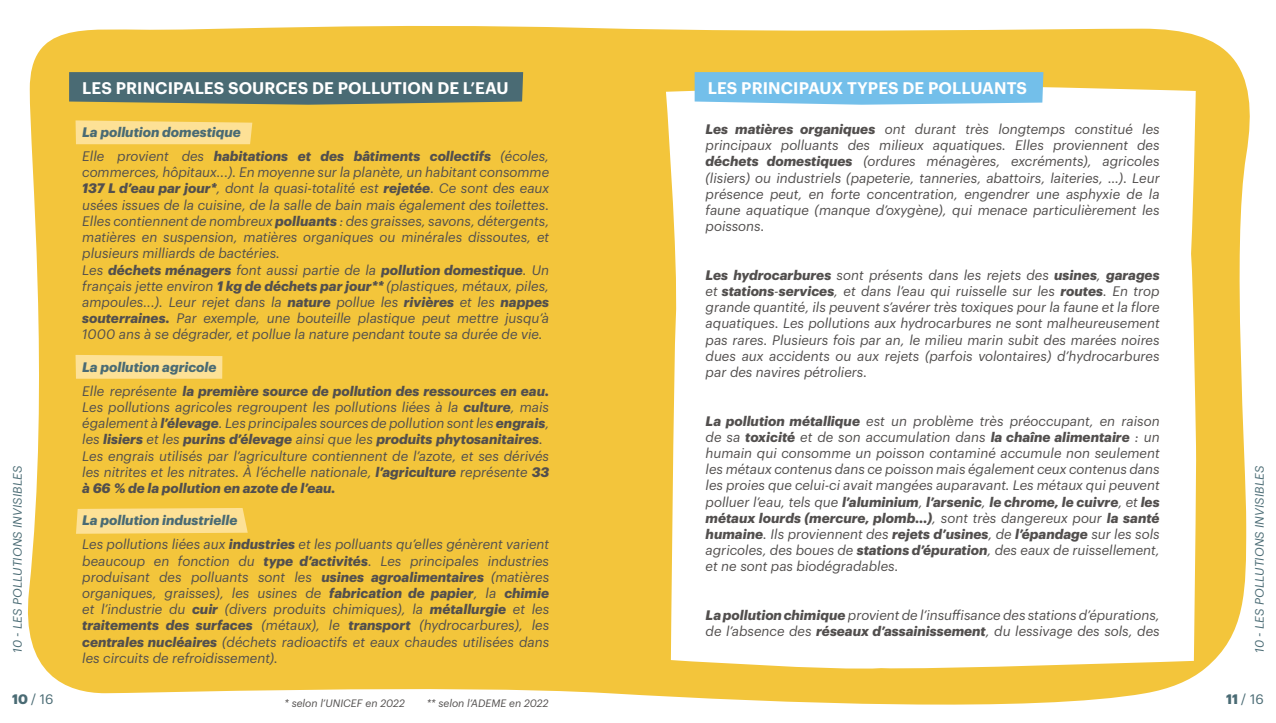
<style>
.page{position:relative;width:1276px;height:723px;background:#fff}
.page>*{position:absolute;margin:0;border:0;box-sizing:border-box;transform-origin:0 0}
.t1{font:600 16.5px "Graphik";letter-spacing:.005em;color:#fff}
.t2{font:italic 13.5px/16.2px "Graphik";color:#524f4e;text-align:justify}
.t3{font:italic 700 13.5px/24px "Graphik";color:#524f4e}
.t4{font:13.5px "Graphik";color:#4a6b74}
.t5{font:italic 12px "Graphik";letter-spacing:.005em;color:#4a6b74}
.t6{font:italic 10.5px "Graphik";color:#524f4e}
.s1{color:#4a6b74}
.s2{font-weight:400}
.s3{font-weight:700}
.s4{font-weight:700;color:#4a6b74}
</style>
<div class="page">
<div style="left:27px;top:26px;width:1223px;height:679px;background:#f3c53b"></div>
<svg style="left:666px;top:85px;width:530px;height:586px"></svg>
<svg style="left:694px;top:72px;width:349px;height:33px;background:#7ac2ea"></svg>
<svg style="left:69px;top:72px;width:454px;height:33px;background:#547070"></svg>
<svg style="left:76px;top:120px;width:176px;height:24px;background:#fcdf8f"></svg>
<svg style="left:76px;top:355px;width:146px;height:24px;background:#fce093"></svg>
<svg style="left:76px;top:508px;width:172px;height:26px;background:#fcdf90"></svg>
<p class="t1" style="left:82px;top:75px;width:428px">LES PRINCIPALES SOURCES DE POLLUTION DE L’EAU</p>
<p class="t3" style="left:82px;top:119px;width:468px"><span class="s1">La pollution domestique<br></span><span class="s2">Elle provient des</span> habitations et des bâtiments collectifs <span class="s2">(écoles,</span></p>
<p class="t2" style="left:82px;top:163px;width:468px;text-align:left">commerces, hôpitaux...). En moyenne sur la planète, un habitant consomme <span class="s3">137 L d’eau par jour*</span>, dont la quasi-totalité est <span class="s3">rejetée</span>. Ce sont des eaux usées issues de la cuisine, de la salle de bain mais également des toilettes.<br>Elles contiennent de nombreux <span class="s3">polluants</span> : des graisses, savons, détergents, matières en suspension, matières organiques ou minérales dissoutes, et plusieurs milliards de bactéries.<br>Les <span class="s3">déchets ménagers</span> font aussi partie de la <span class="s3">pollution domestique</span>. Un français jette environ <span class="s3">1 kg de déchets par jour**</span> (plastiques, métaux, piles, ampoules...). Leur rejet dans la <span class="s3">nature</span> pollue les <span class="s3">rivières</span> et les <span class="s3">nappes souterraines.</span> Par exemple, une bouteille plastique peut mettre jusqu’à 1000 ans à se dégrader, et pollue la nature pendant toute sa durée de vie.</p>
<p class="t3" style="left:82px;top:354px;width:468px"><span class="s1">La pollution agricole<br></span><span class="s2">Elle représente</span> la première source de pollution des ressources en eau.</p>
<p class="t2" style="left:82px;top:398px;width:468px;text-align:left">Les pollutions agricoles regroupent les pollutions liées à la <span class="s3">culture</span>, mais également à <span class="s3">l’élevage</span>. Les principales sources de pollution sont les <span class="s3">engrais</span>, les <span class="s3">lisiers</span> et les <span class="s3">purins d’élevage</span> ainsi que les <span class="s3">produits phytosanitaires</span>.<br>Les engrais utilisés par l’agriculture contiennent de l’azote, et ses dérivés les nitrites et les nitrates. À l’échelle nationale, <span class="s3">l’agriculture</span> représente <span class="s3">33 à 66 % de la pollution en azote de l’eau.</span></p>
<p class="t2" style="left:82px;top:507px;width:468px;line-height:24px"><span class="s4">La pollution industrielle<br></span>Les pollutions liées aux <span class="s3">industries</span> et les polluants qu’elles génèrent varient</p>
<p class="t2" style="left:82px;top:551px;width:468px">beaucoup en fonction du <span class="s3">type d’activités</span>. Les principales industries produisant des polluants sont les <span class="s3">usines agroalimentaires</span> (matières organiques, graisses), les usines de <span class="s3">fabrication de papier</span>, la <span class="s3">chimie </span>et l’industrie du <span class="s3">cuir</span> (divers produits chimiques), la <span class="s3">métallurgie</span> et les <span class="s3">traitements des surfaces</span> (métaux), le <span class="s3">transport</span> (hydrocarbures), les <span class="s3">centrales nucléaires</span> (déchets radioactifs et eaux chaudes utilisées dans les circuits de refroidissement).</p>
<p class="t1" style="left:708px;top:75px;width:321px">LES PRINCIPAUX TYPES DE POLLUANTS</p>
<p class="t2" style="left:705px;top:120px;width:455px"><span class="s3">Les matières organiques</span> ont durant très longtemps constitué les principaux polluants des milieux aquatiques. Elles proviennent des <span class="s3">déchets domestiques</span> (ordures ménagères, excréments), agricoles (lisiers) ou industriels (papeterie, tanneries, abattoirs, laiteries, …). Leur présence peut, en forte concentration, engendrer une asphyxie de la faune aquatique (manque d’oxygène), qui menace particulièrement les poissons.</p>
<p class="t2" style="left:705px;top:266px;width:455px"><span class="s3">Les hydrocarbures</span> sont présents dans les rejets des <span class="s3">usines</span>, <span class="s3">garages </span>et <span class="s3">stations</span>-<span class="s3">services</span>, et dans l’eau qui ruisselle sur les <span class="s3">routes</span>. En trop grande quantité, ils peuvent s’avérer très toxiques pour la faune et la flore aquatiques. Les pollutions aux hydrocarbures ne sont malheureusement pas rares. Plusieurs fois par an, le milieu marin subit des marées noires dues aux accidents ou aux rejets (parfois volontaires) d’hydrocarbures par des navires pétroliers.</p>
<p class="t2" style="left:705px;top:411px;width:455px"><span class="s3">La pollution métallique</span> est un problème très préoccupant, en raison de sa <span class="s3">toxicité</span> et de son accumulation dans <span class="s3">la chaîne alimentaire</span> : un humain qui consomme un poisson contaminé accumule non seulement les métaux contenus dans ce poisson mais également ceux contenus dans les proies que celui-ci avait mangées auparavant. Les métaux qui peuvent polluer l’eau, tels que <span class="s3">l’aluminium</span>, <span class="s3">l’arsenic</span>, <span class="s3">le chrome, le cuivre</span>, et <span class="s3">les métaux lourds (mercure, plomb...)</span>, sont très dangereux pour <span class="s3">la santé humaine</span>. Ils proviennent des <span class="s3">rejets d’usines</span>, de <span class="s3">l’épandage</span> sur les sols agricoles, des boues de <span class="s3">stations d’épuration</span>, des eaux de ruissellement, et ne sont pas biodégradables.</p>
<p class="t2" style="left:705px;top:606px;width:455px"><span class="s3">La pollution chimique</span> provient de l’insuffisance des stations d’épurations, de l’absence des <span class="s3">réseaux d’assainissement</span>, du lessivage des sols, des</p>
<p class="t5" style="left:9px;top:653px;width:189px;rotate:-90deg">10 - LES POLLUTIONS INVISIBLES</p>
<p class="t5" style="left:1250px;top:653px;width:189px;rotate:-90deg">10 - LES POLLUTIONS INVISIBLES</p>
<p class="t4" style="left:12px;top:689px;width:43px"><span class="s3">10</span> / 16</p>
<p class="t6" style="left:284px;top:695px;width:122px">* selon l’UNICEF en 2022</p>
<p class="t6" style="left:427px;top:695px;width:123px">** selon l’ADEME en 2022</p>
<p class="t4" style="left:1226px;top:689px;width:39px"><span class="s3">11</span> / 16</p>
</div>
